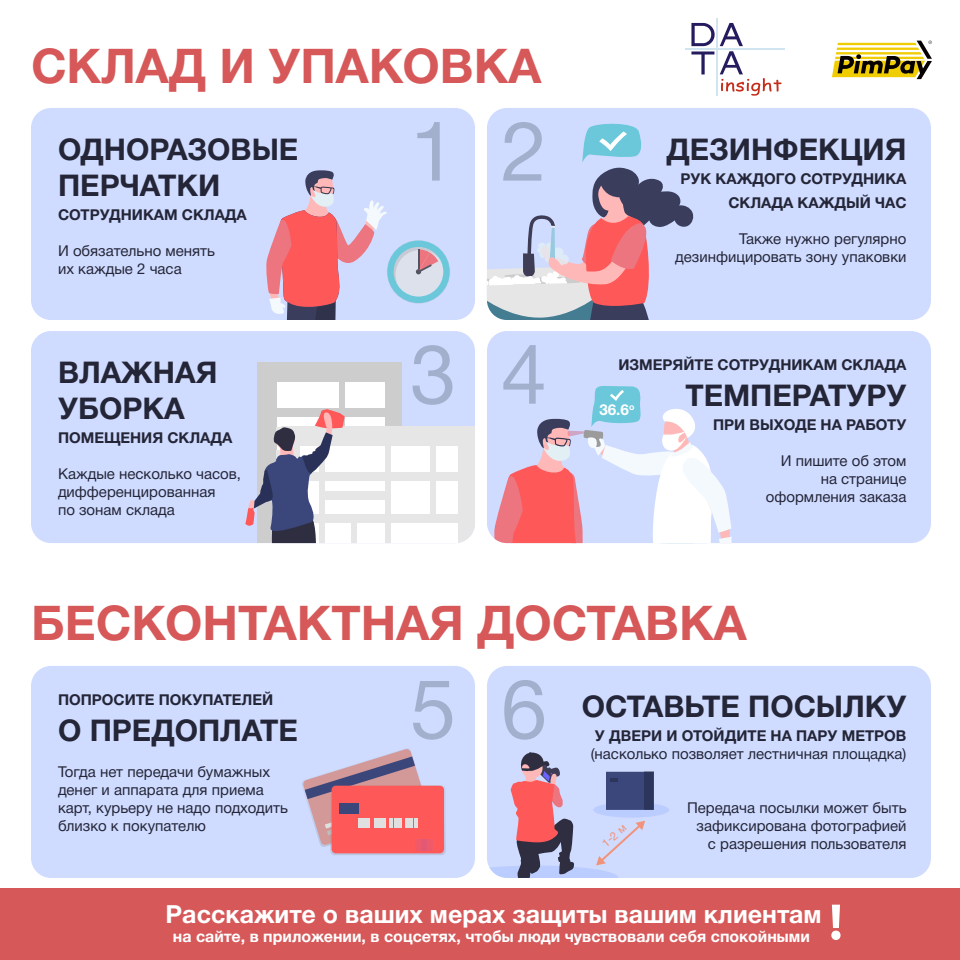
<style>
.page{position:relative;width:960px;height:960px;background:#fff}
.page>*{position:absolute;margin:0;border:0;box-sizing:border-box;transform-origin:0 0}
.t1{font:82.7px "Helvetica Neue Cyr";color:#a3b0cd}
.t2{font:700 48px "Helvetica Neue Cyr";color:#d65859}
.t3{font:700 30px/36px "Helvetica Neue Cyr";color:#242537}
.t4{font:700 25px "Helvetica Neue Cyr";color:#fff}
.t5{font:700 16px "Helvetica Neue Cyr";color:#fff}
.t6{font:700 15.2px "Helvetica Neue Cyr";color:#fff}
.t7{font:15px/18px "Helvetica Neue Cyr";color:#242537}
.t8{font:700 15px/24px "Helvetica Neue Cyr";color:#242537;text-align:right}
.t9{font:11.4px "Helvetica Neue Cyr";color:#f1937a}
</style>
<div class="page">
<div style="left:31px;top:331px;width:444px;height:212px;background:#cfdcff;border-radius:20px"></div>
<div style="left:31px;top:108px;width:444px;height:212px;background:#cfdcff;border-radius:20px"></div>
<div style="left:487px;top:108px;width:444px;height:212px;background:#cfdcff;border-radius:20px"></div>
<svg style="left:832px;top:41px;width:100px;height:38px"></svg>
<svg style="left:691px;top:23px;width:91px;height:73px"></svg>
<hr style="left:716px;top:18px;width:2px;height:78px;background:#d1e5f1">
<hr style="left:685px;top:48px;width:100px;height:1px;background:#d1e5f1">
<div style="left:0;top:889px;width:960px;height:71px;background:#d65859"></div>
<svg style="left:831px;top:905px;width:10px;height:35px"></svg>
<div style="left:31px;top:666px;width:444px;height:212px;background:#cfdcff;border-radius:20px"></div>
<div style="left:487px;top:666px;width:444px;height:212px;background:#cfdcff;border-radius:20px"></div>
<div style="left:487px;top:331px;width:444px;height:212px;background:#cfdcff;border-radius:20px"></div>
<svg style="left:494px;top:386px;width:238px;height:157px"></svg>
<div style="left:258px;top:362px;width:144px;height:181px;background:#cdcdcd"></div>
<div style="left:277px;top:382px;width:108px;height:138px;background:#fff"></div>
<div style="left:276px;top:408px;width:110px;height:9px;background:#cdcdcd"></div>
<div style="left:339px;top:382px;width:6px;height:138px;background:#cdcdcd"></div>
<div style="left:282px;top:426px;width:193px;height:117px;background:#e6e6e6"></div>
<div style="left:300px;top:446px;width:158px;height:97px;background:#fff"></div>
<div style="left:300px;top:472px;width:158px;height:9px;background:#e6e6e6"></div>
<div style="left:300px;top:514px;width:158px;height:8px;background:#e6e6e6"></div>
<div style="left:322px;top:491px;width:67px;height:9px;background:#e6e6e6"></div>
<div style="left:430px;top:446px;width:6px;height:73px;background:#e6e6e6"></div>
<div style="left:385px;top:446px;width:6px;height:97px;background:#e6e6e6"></div>
<div style="left:351px;top:515px;width:6px;height:28px;background:#e6e6e6"></div>
<svg style="left:245px;top:409px;width:100px;height:134px"></svg>
<div style="left:593px;top:802px;width:76px;height:16px;background:#bcf;border-radius:50%"></div>
<svg style="left:487px;top:752px;width:167px;height:126px"></svg>
<svg style="left:302px;top:748px;width:144px;height:107px"></svg>
<div style="left:339px;top:803px;width:19px;height:11px;background:#3b477b"></div>
<div style="left:415px;top:839px;width:12px;height:12px;background:#ef5968"></div>
<div style="left:421px;top:839px;width:12px;height:12px;background:#e8596f"></div>
<svg style="left:487px;top:122px;width:207px;height:198px"></svg>
<svg style="left:266px;top:170px;width:121px;height:150px"></svg>
<div style="left:387px;top:241px;width:63px;height:62px;background:#6bc8da;border-radius:50%"></div>
<div style="left:394px;top:247px;width:49px;height:50px;background:#dde1ec;border-radius:50%"></div>
<svg style="left:394px;top:247px;width:46px;height:40px"></svg>
<h2 class="t2" style="left:31px;top:39px;width:512px">СКЛАД И УПАКОВКА</h2>
<h3 class="t3" style="left:58px;top:131px;width:242px">ОДНОРАЗОВЫЕ<br>ПЕРЧАТКИ</h3>
<p class="t8" style="left:58px;top:202px;width:190px">СОТРУДНИКАМ СКЛАДА</p>
<p class="t7" style="left:58px;top:241px;width:158px">И обязательно менять их каждые 2 часа</p>
<h3 class="t3" style="left:58px;top:354px;width:161px">ВЛАЖНАЯ<br>УБОРКА</h3>
<p class="t8" style="left:58px;top:425px;width:176px">ПОМЕЩЕНИЯ СКЛАДА</p>
<p class="t7" style="left:58px;top:464px;width:185px">Каждые несколько часов, дифференцированная<br>по зонам склада</p>
<h1 class="t1" style="left:410px;top:106px;width:138px">1 2</h1>
<h1 class="t1" style="left:410px;top:329px;width:138px">3 4</h1>
<h3 class="t3" style="left:667px;top:131px;width:241px">ДЕЗИНФЕКЦИЯ</h3>
<p class="t8" style="left:681px;top:166px;width:227px">РУК КАЖДОГО СОТРУДНИКА<br>СКЛАДА КАЖДЫЙ ЧАС</p>
<p class="t7" style="left:675px;top:229px;width:233px;text-align:right">Также нужно регулярно дезинфицировать зону упаковки</p>
<p class="t8" style="left:618px;top:353px;width:290px">ИЗМЕРЯЙТЕ СОТРУДНИКАМ СКЛАДА</p>
<h3 class="t3" style="left:685px;top:378px;width:223px">ТЕМПЕРАТУРУ</h3>
<p class="t8" style="left:713px;top:413px;width:195px">ПРИ ВЫХОДЕ НА РАБОТУ</p>
<p class="t7" style="left:766px;top:452px;width:142px;text-align:right">И пишите об этом на странице оформления заказа</p>
<p class="t6" style="left:599px;top:401px;width:37px">36.6<sup>o</sup></p>
<h2 class="t2" style="left:31px;top:597px;width:717px">БЕСКОНТАКТНАЯ ДОСТАВКА</h2>
<p class="t8" style="left:58px;top:688px;width:217px">ПОПРОСИТЕ ПОКУПАТЕЛЕЙ</p>
<h3 class="t3" style="left:58px;top:712px;width:242px">О ПРЕДОПЛАТЕ</h3>
<p class="t7" style="left:58px;top:763px;width:231px">Тогда нет передачи бумажных денег и аппарата для приема карт, курьеру не надо подходить близко к покупателю</p>
<h1 class="t1" style="left:410px;top:664px;width:138px">5 6</h1>
<h3 class="t3" style="left:582px;top:689px;width:326px">ОСТАВЬТЕ ПОСЫЛКУ</h3>
<p class="t8" style="left:595px;top:724px;width:313px">У ДВЕРИ И ОТОЙДИТЕ НА ПАРУ МЕТРОВ</p>
<p class="t7" style="left:591px;top:745px;width:317px">(насколько позволяет лестничная площадка)</p>
<p class="t9" style="left:599px;top:840px;width:29px;rotate:-41deg">1-2 м</p>
<p class="t7" style="left:687px;top:799px;width:221px;text-align:right">Передача посылки может быть зафиксирована фотографией с разрешения пользователя</p>
<h3 class="t4" style="left:166px;top:901px;width:657px">Расскажите о ваших мерах защиты вашим клиентам</h3>
<p class="t5" style="left:173px;top:928px;width:638px">на сайте, в приложении, в соцсетях, чтобы люди чувствовали себя спокойными</p>
</div>
